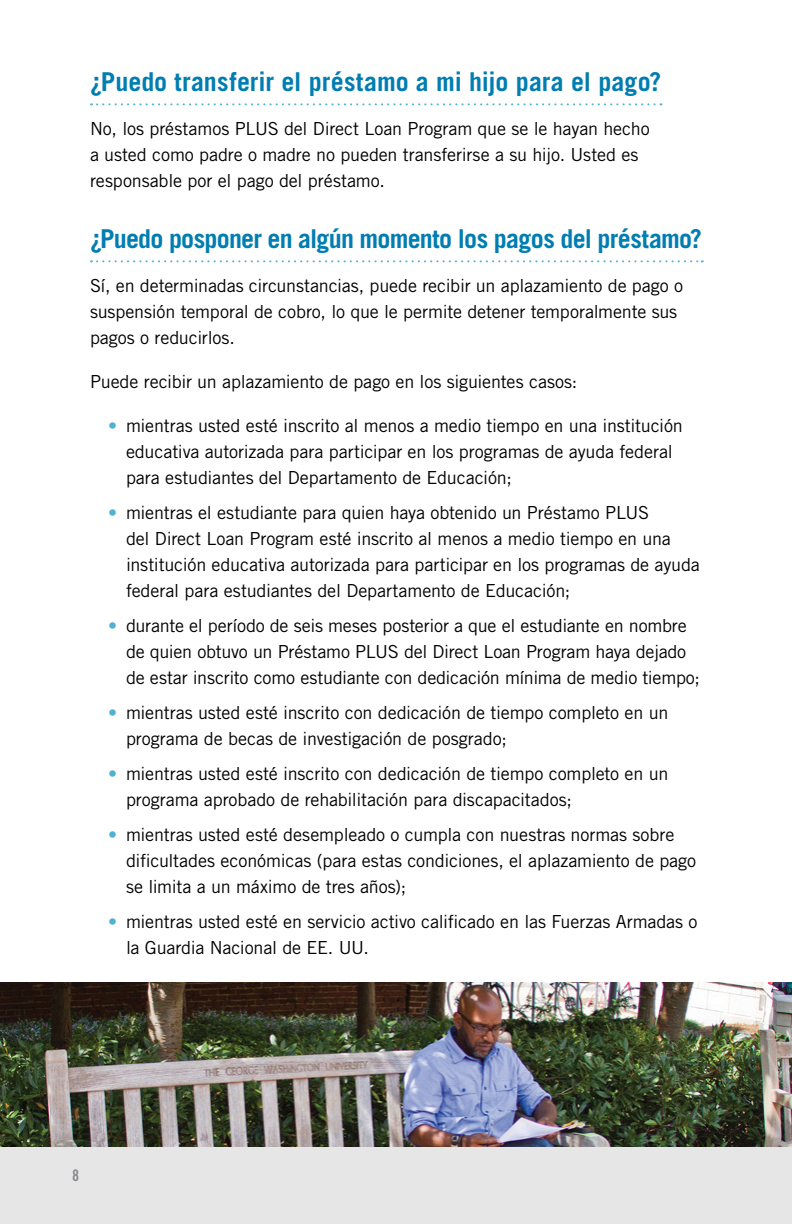
<style>
.page{position:relative;width:792px;height:1224px;background:#fff}
.page>*{position:absolute;margin:0;border:0;box-sizing:border-box;transform-origin:0 0}
.t1{font:700 26px "Trade Gothic LT Std";letter-spacing:-.015em;color:#007db1}
.t2{font:18px/26px "Trade Gothic LT Std";letter-spacing:-.01em;color:#000}
.t3{font:16px "Trade Gothic LT Std Bd Cn 20";color:#8b8a8e}
.s1{color:#4fb3cf}
</style>
<div class="page">
<div style="left:0;top:1147px;width:792px;height:77px;background:#e6e6e7"></div>
<svg style="left:91px;top:103px;width:570px;height:2px"></svg>
<svg style="left:91px;top:260px;width:612px;height:2px"></svg>
<img style="left:0;top:982px;width:792px;height:164px">
<h2 class="t1" style="left:90px;top:66px;width:573px">¿Puedo transferir el préstamo a mi hijo para el pago?</h2>
<p class="t2" style="left:90px;top:115px;width:561px">No, los préstamos PLUS del Direct Loan Program que se le hayan hecho a usted como padre o madre no pueden transferirse a su hijo. Usted es responsable por el pago del préstamo.</p>
<h2 class="t1" style="left:90px;top:223px;width:614px">¿Puedo posponer en algún momento los pagos del préstamo?</h2>
<p class="t2" style="left:90px;top:272px;width:595px">Sí, en determinadas circunstancias, puede recibir un aplazamiento de pago o suspensión temporal de cobro, lo que le permite detener temporalmente sus pagos o reducirlos.</p>
<p class="t2" style="left:90px;top:368px;width:489px">Puede recibir un aplazamiento de pago en los siguientes casos:</p>
<p class="t2" style="left:126px;top:412px;width:558px;text-indent:-18px"><span class="s1">•</span> mientras usted esté inscrito al menos a medio tiempo en una institución educativa autorizada para participar en los programas de ayuda federal para estudiantes del Departamento de Educación;</p>
<p class="t2" style="left:126px;top:499px;width:575px;text-indent:-18px"><span class="s1">•</span> mientras el estudiante para quien haya obtenido un Préstamo PLUS<br>del Direct Loan Program esté inscrito al menos a medio tiempo en una institución educativa autorizada para participar en los programas de ayuda federal para estudiantes del Departamento de Educación;</p>
<p class="t2" style="left:126px;top:612px;width:576px;text-indent:-18px"><span class="s1">•</span> durante el período de seis meses posterior a que el estudiante en nombre de quien obtuvo un Préstamo PLUS del Direct Loan Program haya dejado de estar inscrito como estudiante con dedicación mínima de medio tiempo;</p>
<p class="t2" style="left:126px;top:699px;width:544px;text-indent:-18px"><span class="s1">•</span> mientras usted esté inscrito con dedicación de tiempo completo en un programa de becas de investigación de posgrado;</p>
<p class="t2" style="left:126px;top:760px;width:544px;text-indent:-18px"><span class="s1">•</span> mientras usted esté inscrito con dedicación de tiempo completo en un programa aprobado de rehabilitación para discapacitados;</p>
<p class="t2" style="left:126px;top:821px;width:572px;text-indent:-18px"><span class="s1">•</span> mientras usted esté desempleado o cumpla con nuestras normas sobre dificultades económicas (para estas condiciones, el aplazamiento de pago se limita a un máximo de tres años);</p>
<p class="t2" style="left:126px;top:908px;width:573px;text-indent:-18px"><span class="s1">•</span> mientras usted esté en servicio activo calificado en las Fuerzas Armadas o la Guardia Nacional de EE. UU.</p>
<p class="t3" style="left:72px;top:1166px;width:9px">8</p>
</div>
